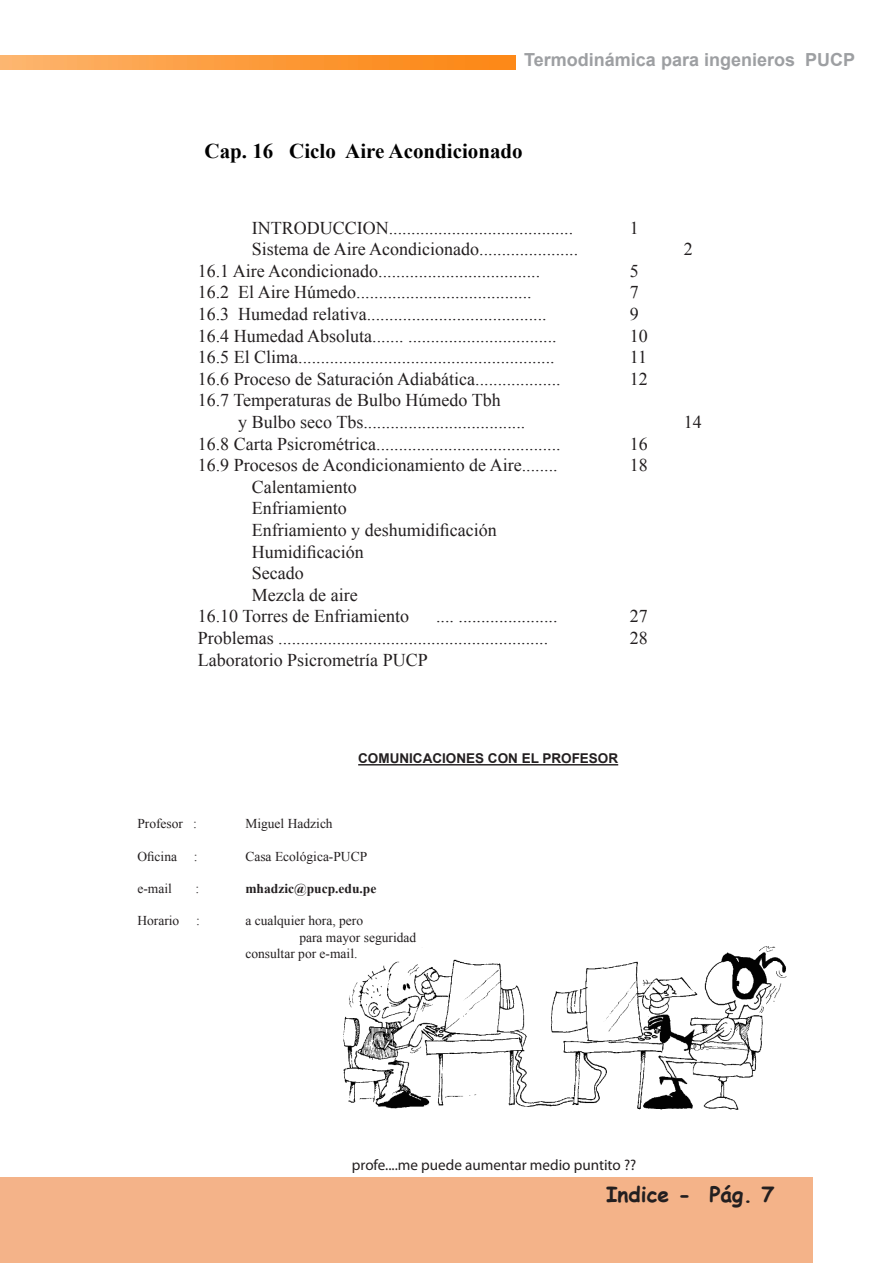
<style>
.page{position:relative;width:893px;height:1263px;background:#fff}
.page>*{position:absolute;margin:0;border:0;box-sizing:border-box;transform-origin:0 0}
.t1{font:700 21px "Times New Roman";color:#000}
.t2{font:700 21px "Comic Sans MS";color:#231f20}
.t3{font:18px/21.6px "Times New Roman";color:#231f20}
.t4{font:700 18px "Arial";color:#9d9fa2}
.t5{font:15.15px "Myriad Pro";color:#231f20}
.t6{font:13.5px "Times New Roman";color:#231f20}
.t7{font:700 13.5px "Arial";color:#231f20}
.t8{font:700 13.5px "Times New Roman";color:#231f20}
</style>
<div class="page">
<img style="left:0;top:55px;width:516px;height:15px">
<img style="left:343px;top:946px;width:444px;height:164px">
<hr style="left:358px;top:764px;width:260px;height:1px;background:#231f20">
<p class="t4" style="left:524px;top:48px;width:332px">Termodinámica para ingenieros PUCP</p>
<p class="t1" style="left:205px;top:137px;width:320px">Cap. 16 Ciclo Aire Acondicionado</p>
<p class="t3" style="left:252px;top:216px;width:323px">INTRODUCCION.........................................</p>
<p class="t3" style="left:630px;top:216px;width:10px">1</p>
<p class="t3" style="left:252px;top:238px;width:328px">Sistema de Aire Acondicionado......................</p>
<p class="t3" style="left:684px;top:238px;width:10px">2</p>
<p class="t3" style="left:198px;top:260px;width:344px">16.1 Aire Acondicionado....................................</p>
<p class="t3" style="left:630px;top:260px;width:10px">5</p>
<p class="t3" style="left:198px;top:281px;width:335px">16.2 El Aire Húmedo.......................................</p>
<p class="t3" style="left:630px;top:281px;width:10px">7</p>
<p class="t3" style="left:198px;top:303px;width:350px">16.3 Humedad relativa........................................</p>
<p class="t3" style="left:630px;top:303px;width:10px">9</p>
<p class="t3" style="left:198px;top:324px;width:360px">16.4 Humedad Absoluta....... .................................</p>
<p class="t3" style="left:630px;top:324px;width:19px">10</p>
<p class="t3" style="left:198px;top:346px;width:359px">16.5 El Clima.........................................................</p>
<p class="t3" style="left:630px;top:346px;width:19px">11</p>
<p class="t3" style="left:198px;top:368px;width:364px">16.6 Proceso de Saturación Adiabática...................</p>
<p class="t3" style="left:630px;top:368px;width:19px">12</p>
<p class="t3" style="left:238px;top:389px;width:289px;text-indent:-40px">16.7 Temperaturas de Bulbo Húmedo Tbh<br>y Bulbo seco Tbs....................................</p>
<p class="t3" style="left:684px;top:411px;width:19px">14</p>
<p class="t3" style="left:198px;top:432px;width:364px">16.8 Carta Psicrométrica.........................................</p>
<p class="t3" style="left:630px;top:432px;width:19px">16</p>
<p class="t3" style="left:198px;top:454px;width:361px">16.9 Procesos de Acondicionamiento de Aire........</p>
<p class="t3" style="left:630px;top:454px;width:19px">18</p>
<p class="t3" style="left:252px;top:476px;width:106px">Calentamiento</p>
<p class="t3" style="left:252px;top:497px;width:96px">Enfriamiento</p>
<p class="t3" style="left:252px;top:519px;width:246px">Enfriamiento y deshumidificación</p>
<p class="t3" style="left:252px;top:540px;width:113px">Humidificación</p>
<p class="t3" style="left:252px;top:562px;width:53px">Secado</p>
<p class="t3" style="left:252px;top:584px;width:107px">Mezcla de aire</p>
<p class="t3" style="left:198px;top:605px;width:213px">16.10 Torres de Enfriamiento</p>
<p class="t3" style="left:436px;top:605px;width:123px">.... ......................</p>
<p class="t3" style="left:630px;top:605px;width:19px">27</p>
<p class="t3" style="left:198px;top:627px;width:352px">Problemas ............................................................</p>
<p class="t3" style="left:630px;top:627px;width:19px">28</p>
<p class="t3" style="left:198px;top:648px;width:231px">Laboratorio Psicrometría PUCP</p>
<p class="t7" style="left:358px;top:750px;width:262px">COMUNICACIONES CON EL PROFESOR</p>
<p class="t6" style="left:137px;top:814px;width:61px">Profesor :</p>
<p class="t6" style="left:245px;top:814px;width:89px">Miguel Hadzich</p>
<p class="t6" style="left:137px;top:847px;width:41px">Oficina</p>
<p class="t6" style="left:194px;top:847px;width:5px">:</p>
<p class="t6" style="left:245px;top:847px;width:123px">Casa Ecológica-PUCP</p>
<p class="t6" style="left:137px;top:879px;width:36px">e-mail</p>
<p class="t6" style="left:195px;top:879px;width:5px">:</p>
<p class="t8" style="left:245px;top:879px;width:133px">mhadzic@pucp.edu.pe</p>
<p class="t6" style="left:137px;top:912px;width:43px">Horario</p>
<p class="t6" style="left:196px;top:912px;width:5px">:</p>
<p class="t6" style="left:245px;top:912px;width:119px">a cualquier hora, pero</p>
<p class="t6" style="left:299px;top:928px;width:118px">para mayor seguridad</p>
<p class="t6" style="left:245px;top:944px;width:114px">consultar por e-mail.</p>
<p class="t5" style="left:352px;top:1155px;width:286px">profe....me puede aumentar medio puntito ??</p>
<p class="t2" style="left:606px;top:1179px;width:170px">Indice - Pág. 7</p>
</div>
